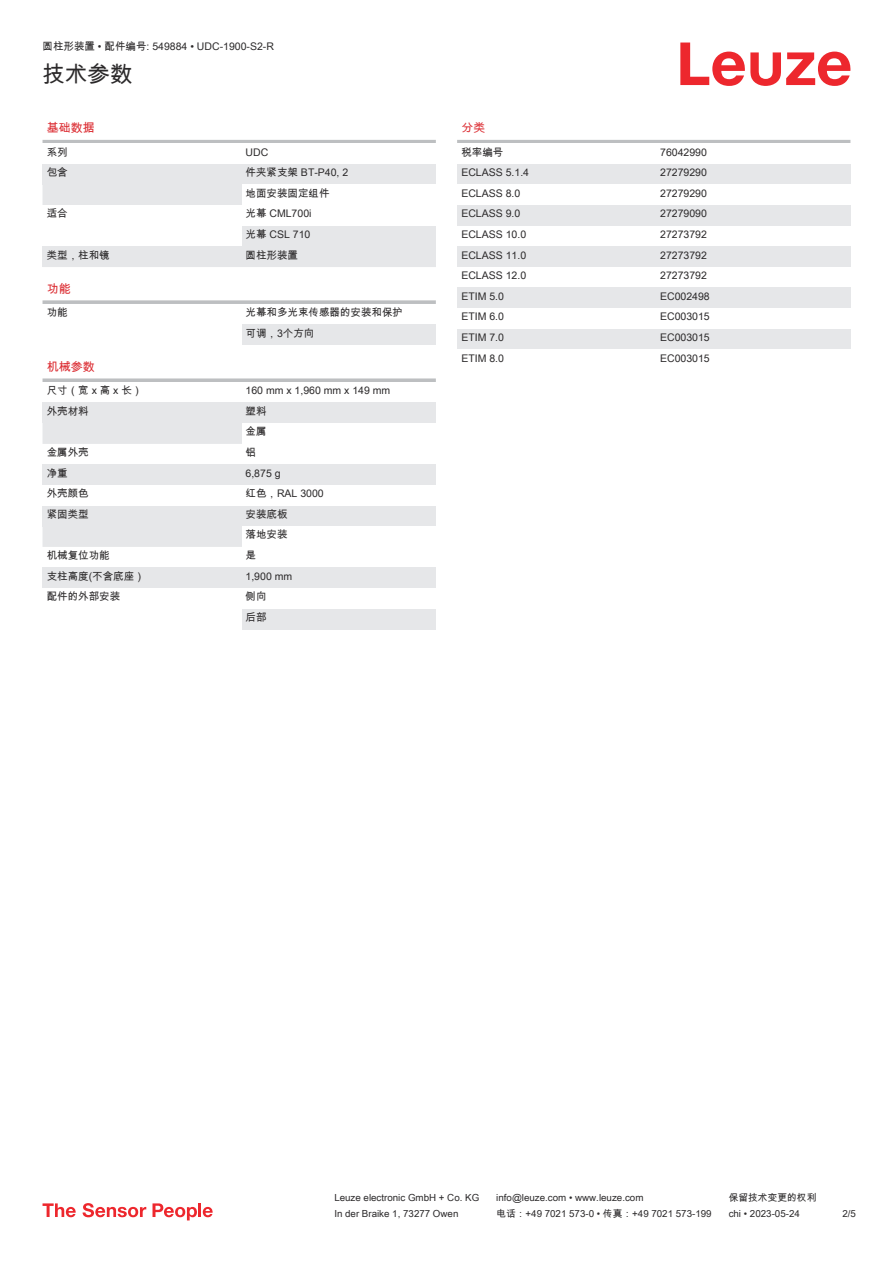
<style>
.page{position:relative;width:893px;height:1263px;background:#fff}
.page>*{position:absolute;margin:0;border:0;box-sizing:border-box;transform-origin:0 0}
.t1{font:22.5px "Arial Unicode MS";color:#2b292a}
.t2{font:12px "Arial Unicode MS";color:#db2a30}
.t3{font:10.5px/20.5px "Arial Unicode MS";color:#2b292a}
.t4{font:9.75px "Arial Unicode MS";color:#2b292a}
</style>
<div class="page">
<svg style="left:680px;top:43px;width:170px;height:43px"></svg>
<svg style="left:43px;top:185px;width:199px;height:362px"></svg>
<hr style="left:43px;top:140px;width:393px;height:3px;background:#bdbfc1">
<div style="left:43px;top:164px;width:199px;height:21px;background:#e6e7e9"></div>
<div style="left:242px;top:164px;width:194px;height:21px;background:#e6e7e9"></div>
<div style="left:43px;top:205px;width:199px;height:21px;background:#fff"></div>
<div style="left:242px;top:226px;width:194px;height:20px;background:#e6e7e9"></div>
<div style="left:43px;top:246px;width:199px;height:21px;background:#e6e7e9"></div>
<div style="left:242px;top:246px;width:194px;height:21px;background:#e6e7e9"></div>
<div style="left:43px;top:284px;width:393px;height:18px;background:#fff"></div>
<svg style="left:43px;top:300px;width:393px;height:4px;fill:#bfc1c3"></svg>
<div style="left:43px;top:304px;width:199px;height:21px;background:#fff"></div>
<div style="left:242px;top:325px;width:194px;height:20px;background:#e6e7e9"></div>
<div style="left:43px;top:362px;width:393px;height:18px;background:#fff"></div>
<svg style="left:43px;top:378px;width:393px;height:4px;fill:#bdbfc1"></svg>
<div style="left:43px;top:382px;width:199px;height:21px;background:#fff"></div>
<div style="left:43px;top:403px;width:199px;height:20px;background:#e6e7e9"></div>
<div style="left:242px;top:403px;width:194px;height:20px;background:#e6e7e9"></div>
<div style="left:43px;top:444px;width:199px;height:20px;background:#fff"></div>
<div style="left:43px;top:464px;width:199px;height:21px;background:#e6e7e9"></div>
<div style="left:242px;top:464px;width:194px;height:21px;background:#e6e7e9"></div>
<div style="left:43px;top:485px;width:199px;height:21px;background:#fff"></div>
<div style="left:43px;top:506px;width:199px;height:20px;background:#e6e7e9"></div>
<div style="left:242px;top:506px;width:194px;height:20px;background:#e6e7e9"></div>
<div style="left:43px;top:567px;width:199px;height:21px;background:#e6e7e9"></div>
<div style="left:242px;top:567px;width:194px;height:21px;background:#e6e7e9"></div>
<div style="left:242px;top:609px;width:194px;height:20px;background:#e6e7e9"></div>
<hr style="left:457px;top:140px;width:393px;height:3px;background:#bdbfc1">
<div style="left:457px;top:164px;width:200px;height:21px;background:#e6e7e9"></div>
<div style="left:657px;top:164px;width:193px;height:21px;background:#e6e7e9"></div>
<div style="left:457px;top:205px;width:200px;height:21px;background:#e6e7e9"></div>
<div style="left:657px;top:205px;width:193px;height:21px;background:#e6e7e9"></div>
<div style="left:457px;top:246px;width:200px;height:21px;background:#e6e7e9"></div>
<div style="left:657px;top:246px;width:193px;height:21px;background:#e6e7e9"></div>
<div style="left:457px;top:288px;width:200px;height:20px;background:#e6e7e9"></div>
<div style="left:657px;top:288px;width:193px;height:20px;background:#e6e7e9"></div>
<div style="left:457px;top:329px;width:200px;height:20px;background:#e6e7e9"></div>
<div style="left:657px;top:329px;width:193px;height:20px;background:#e6e7e9"></div>
<svg style="left:43px;top:1203px;width:33px;height:14px"></svg>
<svg style="left:83px;top:1203px;width:63px;height:14px"></svg>
<svg style="left:153px;top:1203px;width:44px;height:17px"></svg>
<hr style="left:198px;top:1203px;width:3px;height:14px;background:#ed272d">
<svg style="left:203px;top:1207px;width:10px;height:10px"></svg>
<p class="t3" style="left:43px;top:36px;width:233px">圆柱形装置 • 配件编号: 549884 • UDC-1900-S2-R</p>
<h1 class="t1" style="left:43px;top:58px;width:91px">技术参数</h1>
<p class="t2" style="left:47px;top:119px;width:49px">基础数据</p>
<p class="t3" style="left:47px;top:141px;width:22px">系列</p>
<p class="t3" style="left:246px;top:142px;width:24px">UDC</p>
<p class="t3" style="left:47px;top:162px;width:22px">包含</p>
<p class="t3" style="left:246px;top:162px;width:104px">件夹紧支架 BT-P40, 2地面安装固定组件</p>
<p class="t3" style="left:47px;top:203px;width:22px">适合</p>
<p class="t3" style="left:246px;top:203px;width:67px">光幕 CML700i光幕 CSL 710</p>
<p class="t3" style="left:47px;top:244px;width:64px">类型，柱和镜</p>
<p class="t3" style="left:246px;top:244px;width:54px">圆柱形装置</p>
<p class="t2" style="left:47px;top:280px;width:25px">功能</p>
<p class="t3" style="left:47px;top:302px;width:22px">功能</p>
<p class="t3" style="left:246px;top:302px;width:159px">光幕和多光束传感器的安装和保护可调，3个方向</p>
<p class="t2" style="left:47px;top:358px;width:49px">机械参数</p>
<p class="t3" style="left:47px;top:380px;width:97px">尺寸（宽 x 高 x 长）</p>
<p class="t3" style="left:246px;top:380px;width:146px">160 mm x 1,960 mm x 149 mm</p>
<p class="t3" style="left:47px;top:401px;width:43px">外壳材料</p>
<p class="t3" style="left:246px;top:401px;width:22px">塑料金属</p>
<p class="t3" style="left:47px;top:442px;width:43px">金属外壳</p>
<p class="t3" style="left:246px;top:442px;width:12px">铝</p>
<p class="t3" style="left:47px;top:462px;width:22px">净重</p>
<p class="t3" style="left:246px;top:462px;width:37px">6,875 g</p>
<p class="t3" style="left:47px;top:483px;width:43px">外壳颜色</p>
<p class="t3" style="left:246px;top:483px;width:80px">红色，RAL 3000</p>
<p class="t3" style="left:47px;top:504px;width:43px">紧固类型</p>
<p class="t3" style="left:246px;top:504px;width:43px">安装底板落地安装</p>
<p class="t3" style="left:47px;top:545px;width:64px">机械复位功能</p>
<p class="t3" style="left:246px;top:545px;width:12px">是</p>
<p class="t3" style="left:47px;top:565px;width:99px">支柱高度(不含底座）</p>
<p class="t3" style="left:246px;top:565px;width:48px">1,900 mm</p>
<p class="t3" style="left:47px;top:586px;width:75px">配件的外部安装</p>
<p class="t3" style="left:246px;top:586px;width:22px">侧向后部</p>
<p class="t2" style="left:461px;top:119px;width:25px">分类</p>
<p class="t3" style="left:461px;top:141px;width:43px">税率编号</p>
<p class="t3" style="left:660px;top:141px;width:48px">76042990</p>
<p class="t3" style="left:461px;top:162px;width:69px">ECLASS 5.1.4</p>
<p class="t3" style="left:660px;top:162px;width:48px">27279290</p>
<p class="t3" style="left:461px;top:183px;width:60px">ECLASS 8.0</p>
<p class="t3" style="left:660px;top:183px;width:48px">27279290</p>
<p class="t3" style="left:461px;top:203px;width:60px">ECLASS 9.0</p>
<p class="t3" style="left:660px;top:203px;width:48px">27279090</p>
<p class="t3" style="left:461px;top:224px;width:66px">ECLASS 10.0</p>
<p class="t3" style="left:660px;top:224px;width:48px">27273792</p>
<p class="t3" style="left:461px;top:244px;width:66px">ECLASS 11.0</p>
<p class="t3" style="left:660px;top:244px;width:48px">27273792</p>
<p class="t3" style="left:461px;top:265px;width:66px">ECLASS 12.0</p>
<p class="t3" style="left:660px;top:265px;width:48px">27273792</p>
<p class="t3" style="left:461px;top:286px;width:44px">ETIM 5.0</p>
<p class="t3" style="left:660px;top:286px;width:51px">EC002498</p>
<p class="t3" style="left:461px;top:306px;width:44px">ETIM 6.0</p>
<p class="t3" style="left:660px;top:306px;width:51px">EC003015</p>
<p class="t3" style="left:461px;top:327px;width:44px">ETIM 7.0</p>
<p class="t3" style="left:660px;top:327px;width:51px">EC003015</p>
<p class="t3" style="left:461px;top:347px;width:44px">ETIM 8.0</p>
<p class="t3" style="left:660px;top:347px;width:51px">EC003015</p>
<p class="t4" style="left:334px;top:1191px;width:146px">Leuze electronic GmbH + Co. KG</p>
<p class="t4" style="left:496px;top:1191px;width:149px">info@leuze.com • www.leuze.com</p>
<p class="t4" style="left:729px;top:1191px;width:89px">保留技术变更的权利</p>
<p class="t4" style="left:334px;top:1206px;width:126px">In der Braike 1, 73277 Owen</p>
<p class="t4" style="left:496px;top:1206px;width:217px">电话：+49 7021 573-0 • 传真：+49 7021 573-199</p>
<p class="t4" style="left:729px;top:1206px;width:73px">chi • 2023-05-24</p>
<p class="t4" style="left:842px;top:1206px;width:15px">2/5</p>
</div>
